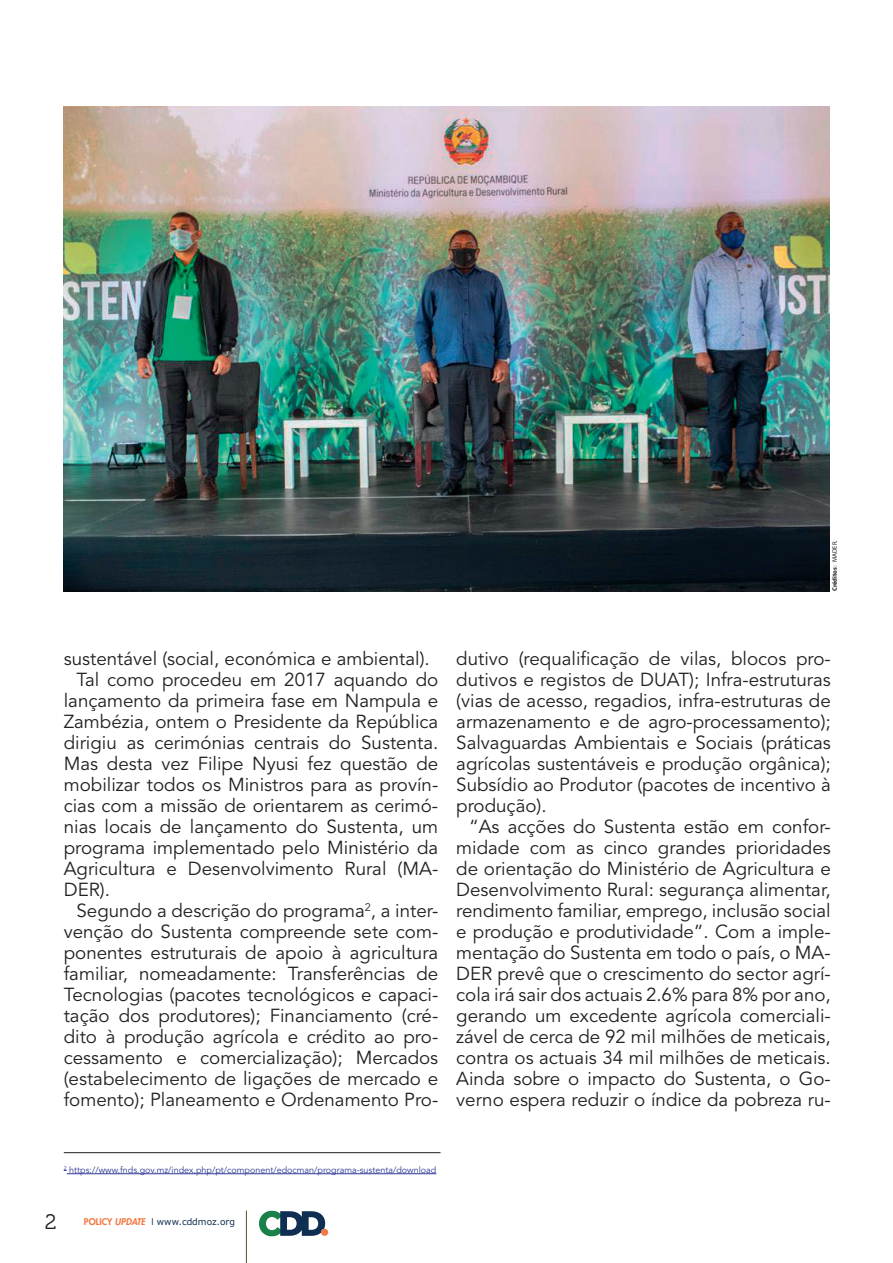
<style>
.page{position:relative;width:893px;height:1263px;background:#fff}
.page>*{position:absolute;margin:0;border:0;box-sizing:border-box;transform-origin:0 0}
.t1{font:21px "Museo 300";color:#231f20}
.t2{font:18.75px/21px "Avenir LT Std";color:#231f20;text-align:justify}
.t3{font:9px "Avenir LT Std";color:#2c3594}
.t4{font:9px "Verdana";color:#102d4e}
.t5{font:700 9px "Myriad Arabic";color:#231f20}
.s1{font-weight:400}
.s2{font-family:"Futura LT";font-weight:800;color:#f37841}
.s3{font-family:"Futura LT";font-weight:800;font-style:italic;color:#f37841}
.s4{font-family:"Futura LT"}
</style>
<div class="page">
<hr style="left:246px;top:1211px;width:1px;height:52px;background:#425827">
<svg style="left:259px;top:1211px;width:69px;height:25px"></svg>
<img style="left:64px;top:106px;width:765px;height:485px">
<hr style="left:67px;top:1173px;width:369px;height:1px;background:#2c3594">
<hr style="left:64px;top:1152px;width:377px;height:1px;background:#231f20">
<p class="t5" style="left:828px;top:591px;width:52px;rotate:-90deg">Créditos<span class="s1">: MADER.</span></p>
<p class="t2" style="left:64px;top:648px;width:368px">sustentável (social, económica e ambiental).</p>
<p class="t2" style="left:77px;top:669px;width:363px">Tal como procedeu em 2017 aquando do</p>
<p class="t2" style="left:64px;top:690px;width:376px">lançamento da primeira fase em Nampula e</p>
<p class="t2" style="left:64px;top:711px;width:376px">Zambézia, ontem o Presidente da República</p>
<p class="t2" style="left:64px;top:732px;width:376px">dirigiu as cerimónias centrais do Sustenta.</p>
<p class="t2" style="left:64px;top:753px;width:376px">Mas desta vez Filipe Nyusi fez questão de</p>
<p class="t2" style="left:64px;top:774px;width:376px">mobilizar todos os Ministros para as provín-</p>
<p class="t2" style="left:64px;top:795px;width:376px">cias com a missão de orientarem as cerimó-</p>
<p class="t2" style="left:64px;top:816px;width:376px">nias locais de lançamento do Sustenta, um</p>
<p class="t2" style="left:64px;top:837px;width:376px">programa implementado pelo Ministério da</p>
<p class="t2" style="left:64px;top:858px;width:376px">Agricultura e Desenvolvimento Rural (MA-</p>
<p class="t2" style="left:64px;top:879px;width:48px">DER).</p>
<p class="t2" style="left:77px;top:900px;width:363px">Segundo a descrição do programa<sup>2</sup>, a inter-</p>
<p class="t2" style="left:64px;top:921px;width:376px">venção do Sustenta compreende sete com-</p>
<p class="t2" style="left:64px;top:942px;width:376px">ponentes estruturais de apoio à agricultura</p>
<p class="t2" style="left:64px;top:963px;width:376px">familiar, nomeadamente: Transferências de</p>
<p class="t2" style="left:64px;top:984px;width:376px">Tecnologias (pacotes tecnológicos e capaci-</p>
<p class="t2" style="left:64px;top:1005px;width:376px">tação dos produtores); Financiamento (cré-</p>
<p class="t2" style="left:64px;top:1026px;width:376px">dito à produção agrícola e crédito ao pro-</p>
<p class="t2" style="left:64px;top:1047px;width:376px">cessamento e comercialização); Mercados</p>
<p class="t2" style="left:64px;top:1068px;width:376px">(estabelecimento de ligações de mercado e</p>
<p class="t2" style="left:64px;top:1089px;width:376px">fomento); Planeamento e Ordenamento Pro-</p>
<p class="t2" style="left:456px;top:648px;width:376px">dutivo (requalificação de vilas, blocos pro&shy;dutivos e registos de DUAT); Infra-estruturas (vias de acesso, regadios, infra-estruturas de armazenamento e de agro-processamento); Salvaguardas Ambientais e Sociais (práticas agrícolas sustentáveis e produção orgânica); Subsídio ao Produtor (pacotes de incentivo à produção).</p>
<p class="t2" style="left:456px;top:816px;width:376px;text-indent:13px">“As acções do Sustenta estão em confor&shy;midade com as cinco grandes prioridades de orientação do Ministério de Agricultura e Desenvolvimento Rural: segurança alimentar, rendimento familiar, emprego, inclusão social e produção e produtividade”. Com a imple&shy;mentação do Sustenta em todo o país, o MA-DER prevê que o crescimento do sector agrí&shy;cola irá sair dos actuais 2.6% para 8% por ano, gerando um excedente agrícola comerciali&shy;zável de cerca de 92 mil milhões de meticais, contra os actuais 34 mil milhões de meticais.<br>Ainda sobre o impacto do Sustenta, o Go&shy;verno espera reduzir o índice da pobreza ru-</p>
<p class="t3" style="left:64px;top:1164px;width:374px"><sup>2</sup> https://www.fnds.gov.mz/index.php/pt/component/edocman/programa-sustenta/download</p>
<p class="t1" style="left:45px;top:1210px;width:13px">2</p>
<p class="t4" style="left:84px;top:1215px;width:153px"><span class="s2">POLICY</span> <span class="s3">UPDATE</span> <span class="s4">I</span> www.cddmoz.org</p>
</div>
